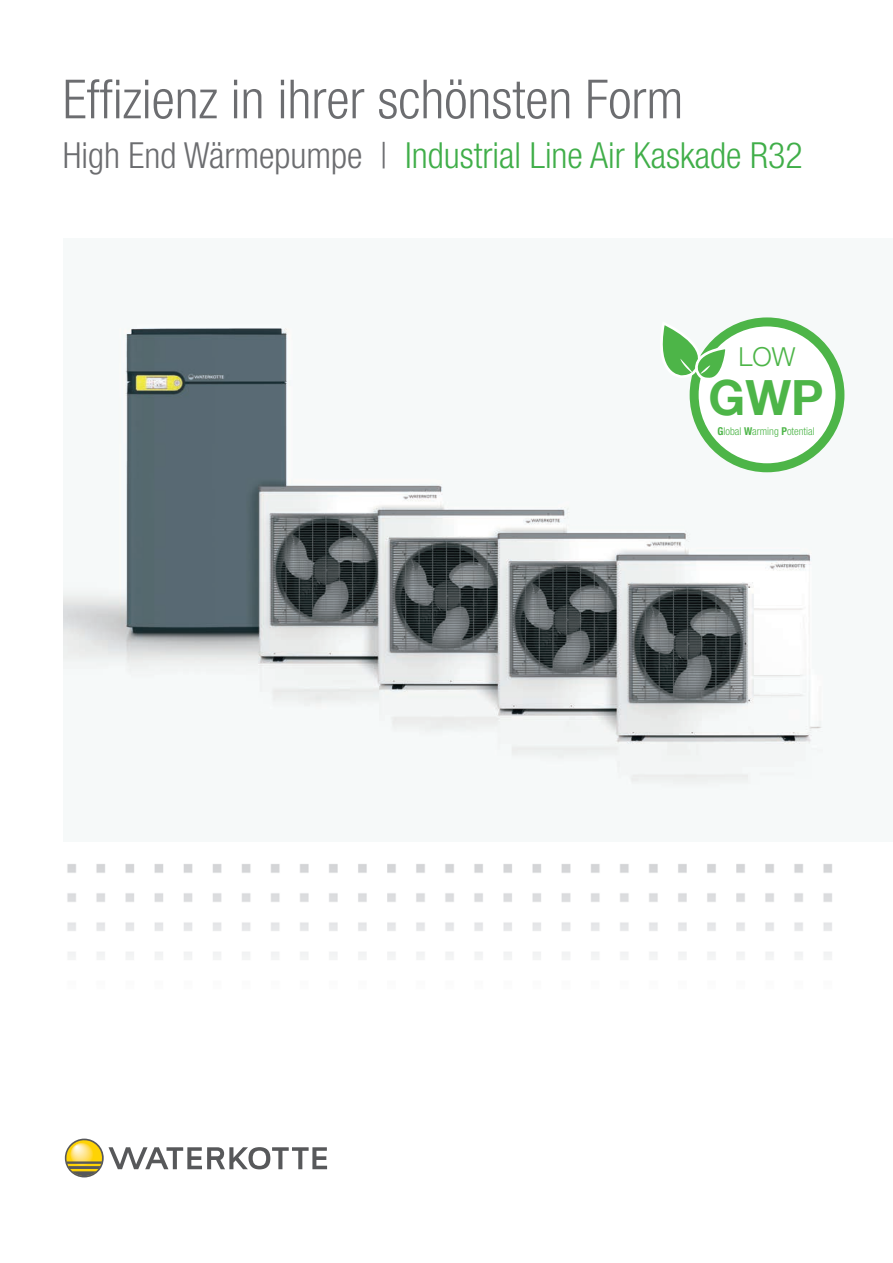
<style>
.page{position:relative;width:893px;height:1263px;background:#fff}
.page>*{position:absolute;margin:0;border:0;box-sizing:border-box;transform-origin:0 0}
.t1{font:300 condensed 54px "Helvetica Neue LT Com";color:#6c6d70}
.t2{font:700 48.6px "Helvetica Neue LT Com";color:#4db548}
.t3{font:300 condensed 36px "Helvetica Neue LT Com";color:#40ae49}
.t4{font:300 26.1px "Helvetica Neue LT Com";color:#4db548}
.t5{font:300 condensed 10.8px "Helvetica Neue LT Com";color:#4db548}
.s1{color:#6c6d70}
.s2{font-weight:700}
</style>
<div class="page">
<svg style="left:65px;top:1138px;width:262px;height:39px"></svg>
<img style="left:67px;top:864px;width:765px;height:96px">
<img style="left:64px;top:319px;width:781px;height:469px">
<div style="left:694px;top:322px;width:146px;height:146px;background:#fff;border-radius:50%"></div>
<div style="left:690px;top:317px;width:154px;height:155px;border:9px solid #4db548;border-radius:50%"></div>
<svg style="left:654px;top:323px;width:75px;height:58px"></svg>
<h1 class="t1" style="left:63px;top:68px;width:622px">Effizienz in ihrer schönsten Form</h1>
<p class="t3" style="left:63px;top:134px;width:741px"><span class="s1">High End Wärmepumpe |</span> Industrial Line Air Kaskade R32</p>
<p class="t4" style="left:738px;top:341px;width:58px">LOW</p>
<h2 class="t2" style="left:709px;top:367px;width:117px">GWP</h2>
<p class="t5" style="left:717px;top:425px;width:99px"><span class="s2">G</span>lobal <span class="s2">W</span>arming <span class="s2">P</span>otential</p>
</div>
